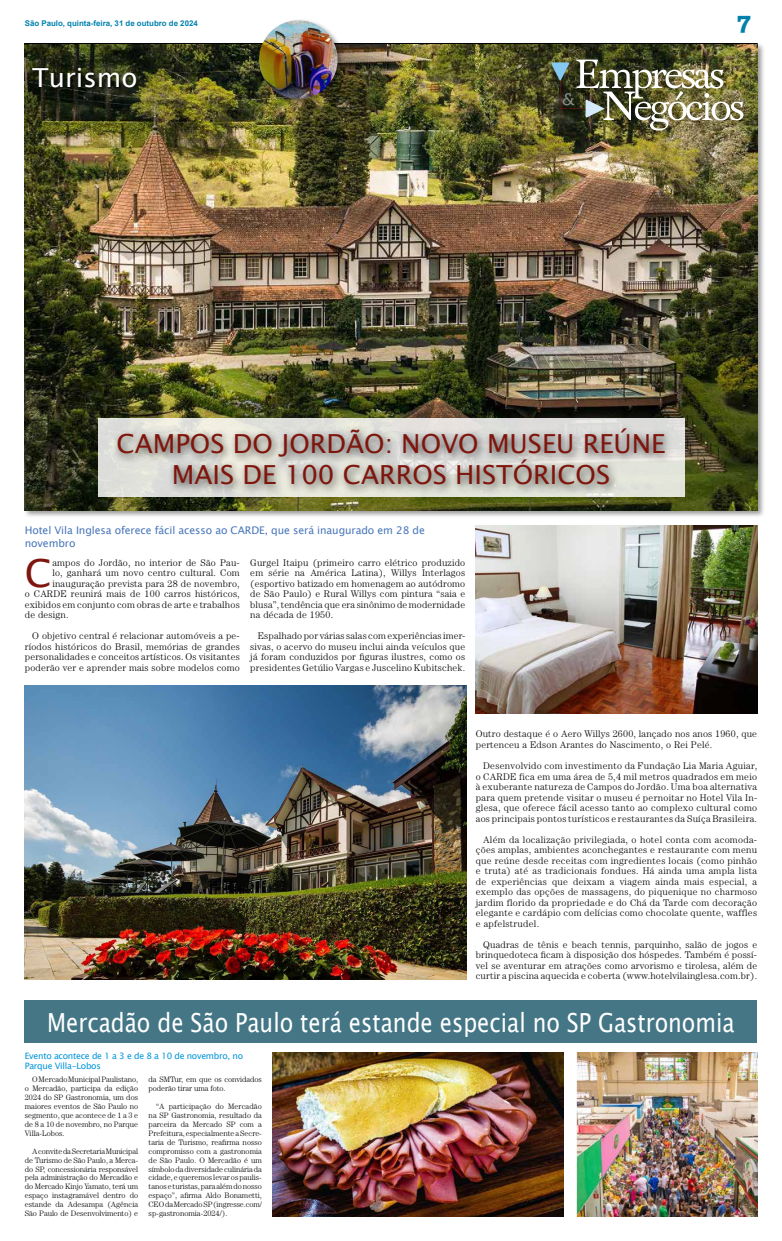
<style>
.page{position:relative;width:782px;height:1241px;background:#fff}
.page>*{position:absolute;margin:0;border:0;box-sizing:border-box;transform-origin:0 0}
.t1{font:38.68px "Lucida Sans Unicode";color:#7f160e}
.t2{font:26.25px/30.6px "Lucida Sans Unicode";color:#7f160e;text-align:center}
.t3{font:26.25px "Lucida Sans Unicode";color:#fff;scale:.84 1}
.t4{font:26.25px "Lucida Sans Unicode";color:#fff}
.t5{font:700 26.25px "Adelle";color:#0081ad}
.t6{font:10.5px/13.1px "Lucida Sans Unicode";letter-spacing:-.01em;color:#4876ba}
.t7{font:300 9.62px/10.5px "Century Std";letter-spacing:.02em;color:#000;text-align:justify}
.t8{font:8.75px/9.6px "Lucida Sans Unicode";letter-spacing:-.03em;color:#0095db}
.t9{font:300 7.88px/8.9px "Century Std";color:#000;text-align:justify}
.t10{font:700 7.88px "Arial";color:#0081ad}
</style>
<div class="page">
<div style="left:24px;top:42px;width:741px;height:476px;background:#000;opacity:.4"></div>
<img style="left:25px;top:44px;width:731px;height:466px">
<hr style="left:25px;top:43px;width:731px;height:1px;background:#000">
<img style="left:551px;top:60px;width:192px;height:70px">
<div style="left:257px;top:18px;width:87px;height:88px;background:#000;opacity:.4"></div>
<img style="left:259px;top:20px;width:78px;height:79px;border-radius:39px">
<div style="left:32px;top:67px;width:108px;height:24px;background:#000;opacity:.75"></div>
<img style="left:475px;top:525px;width:281px;height:188px">
<img style="left:25px;top:685px;width:441px;height:293px">
<div style="left:98px;top:418px;width:586px;height:78px;background:linear-gradient(to right,#e6e6dd,#dedddc)"></div>
<div style="left:113px;top:423px;width:561px;height:72px;background:#000;opacity:.75"></div>
<img style="left:576px;top:1052px;width:180px;height:163px">
<img style="left:272px;top:1052px;width:291px;height:163px">
<div style="left:25px;top:1000px;width:731px;height:43px;background:#447686"></div>
<p class="t10" style="left:25px;top:17px;width:174px">São Paulo, quinta-feira, 31 de outubro de 2024</p>
<h2 class="t5" style="left:736px;top:5px;width:15px">7</h2>
<h2 class="t4" style="left:32px;top:57px;width:107px">Turismo</h2>
<h2 class="t2" style="left:116px;top:429px;width:550px">CAMPOS DO JORDÃO: NOVO MUSEU REÚNE<br>MAIS DE 100 CARROS HISTÓRICOS</h2>
<p class="t6" style="left:25px;top:523px;width:401px">Hotel Vila Inglesa oferece fácil acesso ao CARDE, que será inaugurado em 28 de novembro</p>
<h1 class="t1" style="left:25px;top:542px;width:28px">C</h1>
<p class="t7" style="left:52px;top:557px;width:189px">ampos do Jordão, no interior de São Pau-</p>
<p class="t7" style="left:52px;top:567px;width:189px">lo, ganhará um novo centro cultural. Com</p>
<p class="t7" style="left:52px;top:578px;width:189px">inauguração prevista para 28 de novembro,</p>
<p class="t7" style="left:25px;top:588px;width:216px">o CARDE reunirá mais de 100 carros históricos,</p>
<p class="t7" style="left:25px;top:599px;width:216px">exibidos em conjunto com obras de arte e trabalhos</p>
<p class="t7" style="left:25px;top:609px;width:45px">de design.</p>
<p class="t7" style="left:25px;top:630px;width:216px;text-indent:7px">O objetivo central é relacionar automóveis a pe&shy;ríodos históricos do Brasil, memórias de grandes personalidades e conceitos artísticos. Os visitantes poderão ver e aprender mais sobre modelos como</p>
<p class="t7" style="left:250px;top:557px;width:216px">Gurgel Itaipu (primeiro carro elétrico produzido em série na América Latina), Willys Interlagos (esportivo batizado em homenagem ao autódromo de São Paulo) e Rural Willys com pintura “saia e blusa”, tendência que era sinônimo de modernidade na década de 1950.</p>
<p class="t7" style="left:250px;top:630px;width:216px;text-indent:7px">Espalhado por várias salas com experiências imer&shy;sivas, o acervo do museu inclui ainda veículos que já foram conduzidos por figuras ilustres, como os presidentes Getúlio Vargas e Juscelino Kubitschek.</p>
<p class="t7" style="left:475px;top:728px;width:283px">Outro destaque é o Aero Willys 2600, lançado nos anos 1960, que pertenceu a Edson Arantes do Nascimento, o Rei Pelé.</p>
<p class="t7" style="left:475px;top:760px;width:283px;text-indent:7px">Desenvolvido com investimento da Fundação Lia Maria Aguiar, o CARDE fica em uma área de 5,4 mil metros quadrados em meio à exuberante natureza de Campos do Jordão. Uma boa alternativa para quem pretende visitar o museu é pernoitar no Hotel Vila In&shy;glesa, que oferece fácil acesso tanto ao complexo cultural como aos principais pontos turísticos e restaurantes da Suíça Brasileira.</p>
<p class="t7" style="left:475px;top:833px;width:283px;text-indent:7px">Além da localização privilegiada, o hotel conta com acomoda&shy;ções amplas, ambientes aconchegantes e restaurante com menu que reúne desde receitas com ingredientes locais (como pinhão e truta) até as tradicionais fondues. Há ainda uma ampla lista de experiências que deixam a viagem ainda mais especial, a exemplo das opções de massagens, do piquenique no charmoso jardim florido da propriedade e do Chá da Tarde com decoração elegante e cardápio com delícias como chocolate quente, waffles e apfelstrudel.</p>
<p class="t7" style="left:475px;top:938px;width:283px;text-indent:7px">Quadras de tênis e beach tennis, parquinho, salão de jogos e brinquedoteca ficam à disposição dos hóspedes. Também é possí&shy;vel se aventurar em atrações como arvorismo e tirolesa, além de curtir a piscina aquecida e coberta (www.hotelvilainglesa.com.br).</p>
<h2 class="t3" style="left:47px;top:1001px;width:819px">Mercadão de São Paulo terá estande especial no SP Gastronomia</h2>
<p class="t9" style="left:25px;top:1074px;width:115px;text-indent:7px">O Mercado Municipal Paulistano, o Mercadão, participa da edição 2024 do SP Gastronomia, um dos maiores eventos de São Paulo no segmento, que acontece de 1 a 3 e de 8 a 10 de novembro, no Parque Villa-Lobos.</p>
<p class="t9" style="left:25px;top:1146px;width:115px;text-indent:7px">A convite da Secretaria Municipal de Turismo de São Paulo, a Merca&shy;do SP, concessionária responsável pela administração do Mercadão e do Mercado Kinjo Yamato, terá um espaço instagramável dentro do estande da Adesampa (Agência São Paulo de Desenvolvimento) e</p>
<p class="t8" style="left:25px;top:1051px;width:220px">Evento acontece de 1 a 3 e de 8 a 10 de novembro, no<br>Parque Villa-Lobos</p>
<p class="t9" style="left:149px;top:1074px;width:115px">da SMTur, em que os convidados poderão tirar uma foto.</p>
<p class="t9" style="left:149px;top:1101px;width:115px;text-indent:7px">“A participação do Mercadão na SP Gastronomia, resultado da parceira da Mercado SP com a Prefeitura, especialmente a Secre&shy;taria de Turismo, reafirma nosso compromisso com a gastronomia de São Paulo. O Mercadão é um símbolo da diversidade culinária da cidade, e queremos levar os paulis&shy;tanos e turistas, para além do nosso espaço”, afirma Aldo Bonametti, CEO da Mercado SP (ingresse.com/ sp-gastronomia-2024/).</p>
</div>
